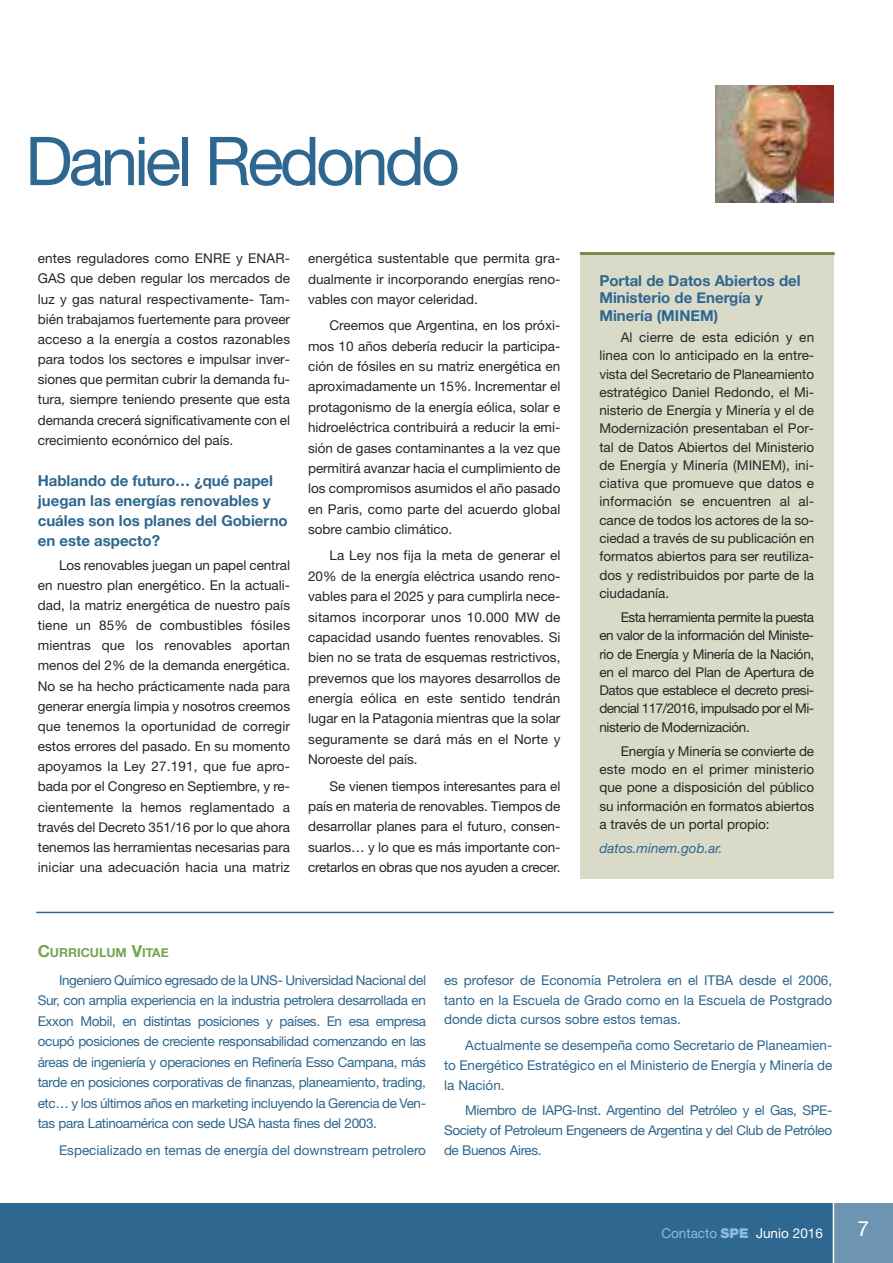
<style>
.page{position:relative;width:893px;height:1263px;background:#fff}
.page>*{position:absolute;margin:0;border:0;box-sizing:border-box;transform-origin:0 0}
.t1{font:67.5px "Helvetica Neue";letter-spacing:-.055em;color:#2e678f}
.t2{font:21px "Helvetica Neue LT Std";color:#fff}
.t3{font:700 15px/20.1px "Helvetica Neue";color:#2e678f}
.t4{font:13.5px/20.4px "Helvetica Neue LT Std";color:#272627;text-align:justify}
.t5{font:13.5px/20.5px "Helvetica Neue LT Std";color:#2e678f;text-align:justify}
.t6{font:13.5px "Helvetica Neue LT Std";color:#fff}
.t7{font:italic 13.5px "Helvetica Neue LT Std";color:#2e678f}
.t8{font:700 12.3px "Helvetica Neue";color:#75a44f}
.s1{font-size:16.5px}
.s2{color:#8cbbe1}
.s3{font-weight:900;color:#8cbbe1}
</style>
<div class="page">
<div style="left:0;top:1203px;width:833px;height:60px;background:#2e678f"></div>
<div style="left:833px;top:1203px;width:60px;height:60px;background:#6d94b1"></div>
<hr style="left:833px;top:1203px;width:1px;height:60px;background:#fff">
<hr style="left:36px;top:912px;width:798px;height:1px;background:#2e678f">
<div style="left:580px;top:254px;width:254px;height:624px;background:#d9dbc8"></div>
<hr style="left:580px;top:252px;width:255px;height:3px;background:#808847">
<img style="left:715px;top:85px;width:118px;height:118px">
<h1 class="t1" style="left:25px;top:121px;width:436px">Daniel Redondo</h1>
<p class="t4" style="left:38px;top:250px;width:254px">entes reguladores como ENRE y ENAR-GAS que deben regular los mercados de luz y gas natural respectivamente- Tam&shy;bién trabajamos fuertemente para proveer acceso a la energía a costos razonables para todos los sectores e impulsar inver&shy;siones que permitan cubrir la demanda fu&shy;tura, siempre teniendo presente que esta demanda crecerá significativamente con el crecimiento económico del país.</p>
<p class="t3" style="left:38px;top:470px;width:251px">Hablando de futuro… ¿qué papel juegan las energías renovables y cuáles son los planes del gobierno en este aspecto?</p>
<p class="t4" style="left:38px;top:556px;width:254px;text-indent:21px">Los renovables juegan un papel central en nuestro plan energético. En la actuali&shy;dad, la matriz energética de nuestro país tiene un 85% de combustibles fósiles mientras que los renovables aportan menos del 2% de la demanda energética.<br>No se ha hecho prácticamente nada para generar energía limpia y nosotros creemos que tenemos la oportunidad de corregir estos errores del pasado. En su momento apoyamos la Ley 27.191, que fue apro&shy;bada por el Congreso en Septiembre, y re&shy;cientemente la hemos reglamentado a través del Decreto 351/16 por lo que ahora tenemos las herramientas necesarias para iniciar una adecuación hacia una matriz</p>
<p class="t4" style="left:308px;top:249px;width:254px">energética sustentable que permita gra&shy;dualmente ir incorporando energías reno&shy;vables con mayor celeridad.</p>
<p class="t4" style="left:308px;top:317px;width:254px;text-indent:21px">Creemos que Argentina, en los próxi&shy;mos 10 años debería reducir la participa&shy;ción de fósiles en su matriz energética en aproximadamente un 15%. Incrementar el protagonismo de la energía eólica, solar e hidroeléctrica contribuirá a reducir la emi&shy;sión de gases contaminantes a la vez que permitirá avanzar hacia el cumplimiento de los compromisos asumidos el año pasado en Paris, como parte del acuerdo global sobre cambio climático.</p>
<p class="t4" style="left:308px;top:547px;width:254px;text-indent:21px">La Ley nos fija la meta de generar el 20% de la energía eléctrica usando reno&shy;vables para el 2025 y para cumplirla nece&shy;sitamos incorporar unos 10.000 MW de capacidad usando fuentes renovables. Si bien no se trata de esquemas restrictivos, prevemos que los mayores desarrollos de energía eólica en este sentido tendrán lugar en la Patagonia mientras que la solar seguramente se dará más en el Norte y Noroeste del país.</p>
<p class="t4" style="left:308px;top:777px;width:254px;text-indent:21px">Se vienen tiempos interesantes para el país en materia de renovables. Tiempos de desarrollar planes para el futuro, consen&shy;suarlos… y lo que es más importante con&shy;cretarlos en obras que nos ayuden a crecer.</p>
<p class="t8" style="left:38px;top:945px;width:132px"><span class="s1">C</span>urriCulum <span class="s1">V</span>itae</p>
<p class="t3" style="left:599px;top:271px;width:203px;line-height:17.5px">Portal de datos abiertos del ministerio de energía y minería (minem)</p>
<p class="t4" style="left:599px;top:329px;width:216px;line-height:18.3px;text-indent:21px">Al cierre de esta edición y en linea con lo anticipado en la entre&shy;vista del Secretario de Planeamiento estratégico Daniel Redondo, el Mi&shy;nisterio de Energía y Minería y el de Modernización presentaban el Por&shy;tal de Datos Abiertos del Ministerio de Energía y Minería (MINEM), ini&shy;ciativa que promueve que datos e información se encuentren al al&shy;cance de todos los actores de la so&shy;ciedad a través de su publicación en formatos abiertos para ser reutiliza&shy;dos y redistribuidos por parte de la ciudadanía.</p>
<p class="t4" style="left:599px;top:609px;width:216px;line-height:18.3px;text-indent:21px">Esta herramienta permite la puesta en valor de la información del Ministe&shy;rio de Energía y Minería de la Nación, en el marco del Plan de Apertura de Datos que establece el decreto presi&shy;dencial 117/2016, impulsado por el Mi&shy;nisterio de Modernización.</p>
<p class="t4" style="left:599px;top:743px;width:216px;line-height:18.3px;text-indent:21px">Energía y Minería se convierte de este modo en el primer ministerio que pone a disposición del público su información en formatos abiertos a través de un portal propio:</p>
<p class="t7" style="left:599px;top:844px;width:125px">datos.minem.gob.ar.</p>
<p class="t5" style="left:38px;top:971px;width:390px;text-indent:21px">Ingeniero Químico egresado de la UNS- Universidad Nacional del Sur, con amplia experiencia en la industria petrolera desarrollada en Exxon Mobil, en distintas posiciones y países. En esa empresa ocupó posiciones de creciente responsabilidad comenzando en las áreas de ingeniería y operaciones en Refinería Esso Campana, más tarde en posiciones corporativas de finanzas, planeamiento, trading, etc… y los últimos años en marketing incluyendo la Gerencia de Ven&shy;tas para Latinoamérica con sede USA hasta fines del 2003.</p>
<p class="t5" style="left:59px;top:1141px;width:368px">Especializado en temas de energía del downstream petrolero</p>
<p class="t5" style="left:444px;top:971px;width:390px;line-height:19.8px">es profesor de Economía Petrolera en el ITBA desde el 2006, tanto en la Escuela de Grado como en la Escuela de Postgrado donde dicta cursos sobre estos temas.</p>
<p class="t5" style="left:444px;top:1037px;width:390px;line-height:19.8px;text-indent:21px">Actualmente se desempeña como Secretario de Planeamien&shy;to Energético Estratégico en el Ministerio de Energía y Minería de la Nación.</p>
<p class="t5" style="left:444px;top:1102px;width:390px;line-height:19.8px;text-indent:21px">Miembro de IAPG-Inst. Argentino del Petróleo y el Gas, SPE-Society of Petroleum Engeneers de Argentina y del Club de Petróleo de Buenos Aires.</p>
<p class="t6" style="left:661px;top:1229px;width:163px"><span class="s2">Contacto</span> <span class="s3">SPE</span> Junio 2016</p>
<h2 class="t2" style="left:857px;top:1221px;width:13px">7</h2>
</div>
